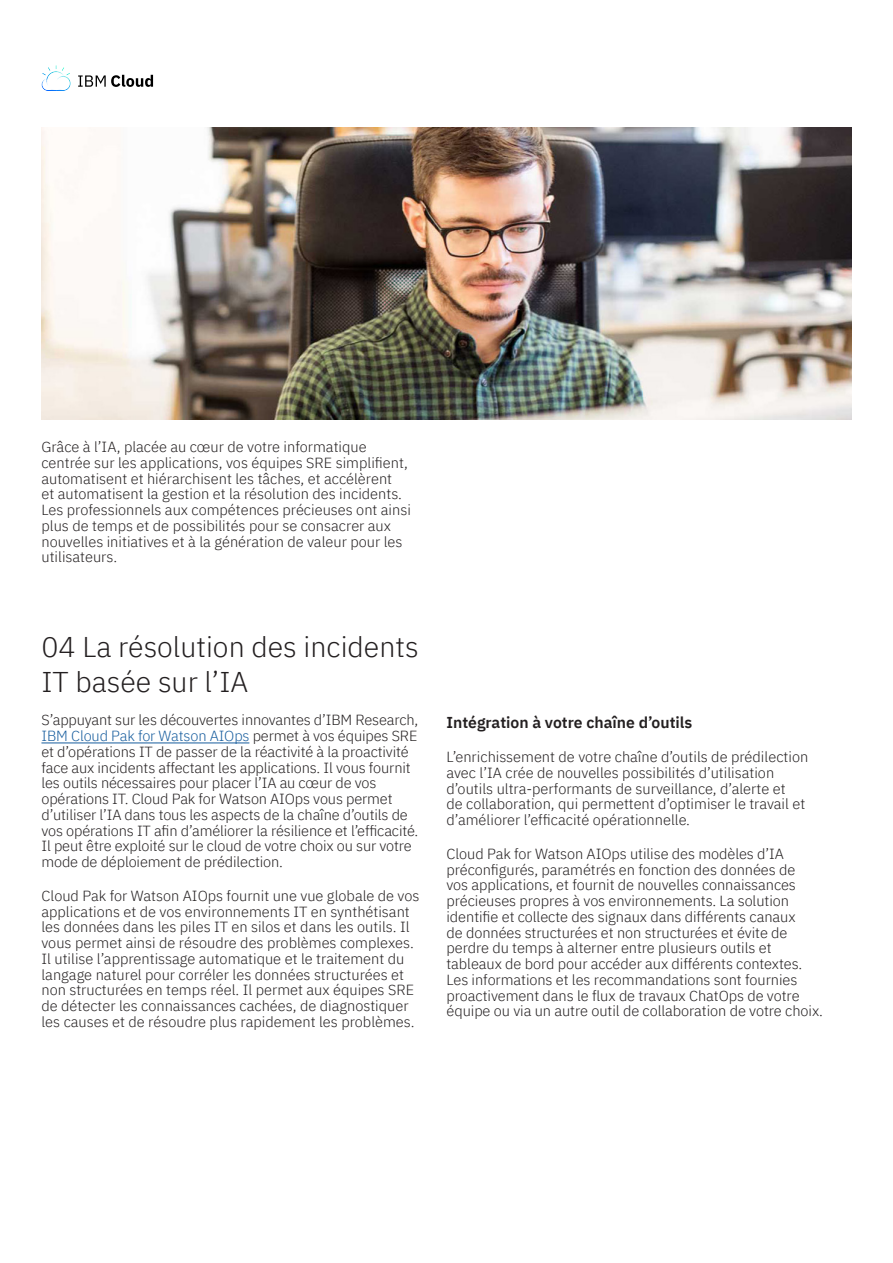
<style>
.page{position:relative;width:893px;height:1263px;background:#fff}
.page>*{position:absolute;margin:0;border:0;box-sizing:border-box;transform-origin:0 0}
.Subhead2{font:300 28.5px/34.2px "IBM Plex Sans";color:#231f20}
.Subhead3{font:600 15.75px "IBM Plex Sans";color:#231f20}
.Body{font:300 14.7px/15.8px "IBM Plex Sans";letter-spacing:-.005em;color:#231f20}
.s1{color:#175d9e}
</style>
<div class="page">
<svg style="left:78px;top:75px;width:75px;height:12px"></svg>
<svg style="left:41px;top:65px;width:30px;height:26px"></svg>
<img style="left:41px;top:127px;width:810px;height:292px">
<hr style="left:41px;top:743px;width:208px;height:1px;background:#175d9e">
<p class="Body" style="left:41px;top:438px;width:371px">Grâce à l’IA, placée au cœur de votre informatique centrée sur les applications, vos équipes SRE simplifient, automatisent et hiérarchisent les tâches, et accélèrent<br>et automatisent la gestion et la résolution des incidents.<br>Les professionnels aux compétences précieuses ont ainsi plus de temps et de possibilités pour se consacrer aux nouvelles initiatives et à la génération de valeur pour les utilisateurs.</p>
<p class="Subhead2" style="left:41px;top:628px;width:379px">04 La résolution des incidents<br>IT basée sur l’IA</p>
<p class="Body" style="left:41px;top:711px;width:378px">S’appuyant sur les découvertes innovantes d’IBM Research, <span class="s1">IBM Cloud Pak for Watson AIOps</span> permet à vos équipes SRE et d’opérations IT de passer de la réactivité à la proactivité face aux incidents affectant les applications. Il vous fournit les outils nécessaires pour placer l’IA au cœur de vos opérations IT. Cloud Pak for Watson AIOps vous permet d’utiliser l’IA dans tous les aspects de la chaîne d’outils de vos opérations IT afin d’améliorer la résilience et l’efficacité.<br>Il peut être exploité sur le cloud de votre choix ou sur votre mode de déploiement de prédilection.</p>
<p class="Body" style="left:41px;top:886px;width:380px">Cloud Pak for Watson AIOps fournit une vue globale de vos applications et de vos environnements IT en synthétisant les données dans les piles IT en silos et dans les outils. Il vous permet ainsi de résoudre des problèmes complexes.<br>Il utilise l’apprentissage automatique et le traitement du langage naturel pour corréler les données structurées et non structurées en temps réel. Il permet aux équipes SRE de détecter les connaissances cachées, de diagnostiquer les causes et de résoudre plus rapidement les problèmes.</p>
<p class="Subhead3" style="left:446px;top:710px;width:247px">Intégration à votre chaîne d’outils</p>
<p class="Body" style="left:446px;top:748px;width:363px">L’enrichissement de votre chaîne d’outils de prédilection avec l’IA crée de nouvelles possibilités d’utilisation d’outils ultra-performants de surveillance, d’alerte et<br>de collaboration, qui permettent d’optimiser le travail et d’améliorer l’efficacité opérationnelle.</p>
<p class="Body" style="left:446px;top:844px;width:378px">Cloud Pak for Watson AIOps utilise des modèles d’IA préconfigurés, paramétrés en fonction des données de<br>vos applications, et fournit de nouvelles connaissances précieuses propres à vos environnements. La solution identifie et collecte des signaux dans différents canaux<br>de données structurées et non structurées et évite de perdre du temps à alterner entre plusieurs outils et tableaux de bord pour accéder aux différents contextes.<br>Les informations et les recommandations sont fournies proactivement dans le flux de travaux ChatOps de votre équipe ou via un autre outil de collaboration de votre choix.</p>
</div>
